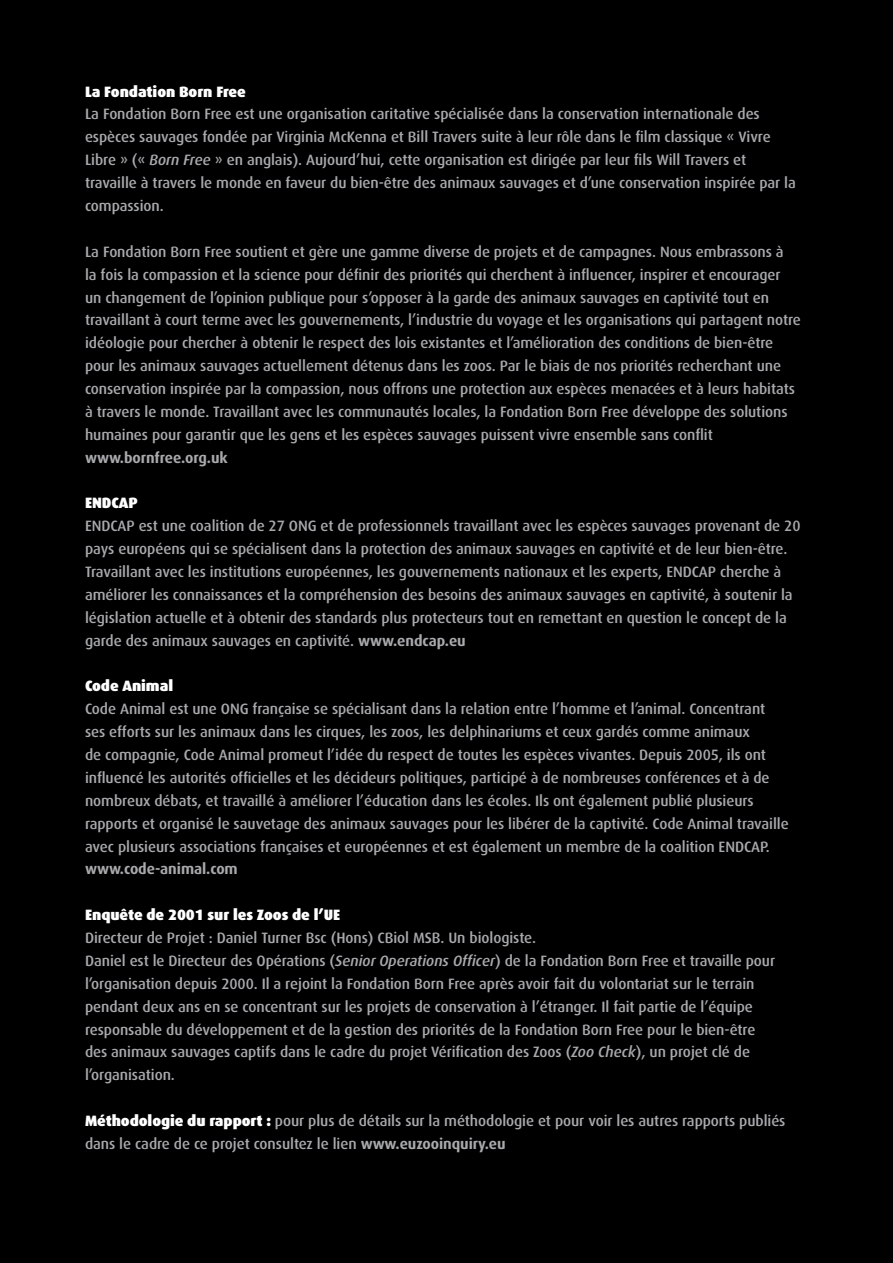
<style>
.page{position:relative;width:893px;height:1263px;background:#fff}
.page>*{position:absolute;margin:0;border:0;box-sizing:border-box;transform-origin:0 0}
.t1{font:500 15px/23px "Dax";letter-spacing:-.005em;color:#a7a9ac}
.t2{font:900 15px "Dax";letter-spacing:-.005em;color:#fff}
.t3{font:700 15px "Dax";letter-spacing:-.005em;color:#a7a9ac}
.s1{font-family:"Dax OT";font-style:italic}
.s2{font-weight:700}
.s3{font-weight:900;color:#fff}
</style>
<div class="page">
<div style="left:1px;top:0;width:892px;height:1263px;background:#000"></div>
<p class="t2" style="left:85px;top:83px;width:162px">La Fondation Born Free</p>
<p class="t1" style="left:85px;top:103px;width:712px">La Fondation Born Free est une organisation caritative spécialisée dans la conservation internationale des espèces sauvages fondée par Virginia McKenna et Bill Travers suite à leur rôle dans le film classique « Vivre Libre » (« <span class="s1">Born Free</span> » en anglais). Aujourd’hui, cette organisation est dirigée par leur fils Will Travers et travaille à travers le monde en faveur du bien-être des animaux sauvages et d’une conservation inspirée par la compassion.</p>
<p class="t1" style="left:85px;top:240px;width:717px">La Fondation Born Free soutient et gère une gamme diverse de projets et de campagnes. Nous embrassons à<br>la fois la compassion et la science pour définir des priorités qui cherchent à influencer, inspirer et encourager<br>un changement de l’opinion publique pour s’opposer à la garde des animaux sauvages en captivité tout en travaillant à court terme avec les gouvernements, l’industrie du voyage et les organisations qui partagent notre idéologie pour chercher à obtenir le respect des lois existantes et l’amélioration des conditions de bien-être pour les animaux sauvages actuellement détenus dans les zoos. Par le biais de nos priorités recherchant une conservation inspirée par la compassion, nous offrons une protection aux espèces menacées et à leurs habitats à travers le monde. Travaillant avec les communautés locales, la Fondation Born Free développe des solutions humaines pour garantir que les gens et les espèces sauvages puissent vivre ensemble sans conflit</p>
<p class="t3" style="left:85px;top:449px;width:144px">www.bornfree.org.uk</p>
<p class="t2" style="left:85px;top:494px;width:54px">ENDCAP</p>
<p class="t1" style="left:85px;top:515px;width:717px">ENDCAP est une coalition de 27 ONG et de professionnels travaillant avec les espèces sauvages provenant de 20 pays européens qui se spécialisent dans la protection des animaux sauvages en captivité et de leur bien-être.<br>Travaillant avec les institutions européennes, les gouvernements nationaux et les experts, ENDCAP cherche à améliorer les connaissances et la compréhension des besoins des animaux sauvages en captivité, à soutenir la législation actuelle et à obtenir des standards plus protecteurs tout en remettant en question le concept de la garde des animaux sauvages en captivité. <span class="s2">www.endcap.eu</span></p>
<p class="t2" style="left:85px;top:677px;width:90px">Code Animal</p>
<p class="t1" style="left:85px;top:698px;width:705px">Code Animal est une ONG française se spécialisant dans la relation entre l’homme et l’animal. Concentrant ses efforts sur les animaux dans les cirques, les zoos, les delphinariums et ceux gardés comme animaux<br>de compagnie, Code Animal promeut l’idée du respect de toutes les espèces vivantes. Depuis 2005, ils ont influencé les autorités officielles et les décideurs politiques, participé à de nombreuses conférences et à de nombreux débats, et travaillé à améliorer l’éducation dans les écoles. Ils ont également publié plusieurs rapports et organisé le sauvetage des animaux sauvages pour les libérer de la captivité. Code Animal travaille avec plusieurs associations françaises et européennes et est également un membre de la coalition ENDCAP.</p>
<p class="t3" style="left:85px;top:861px;width:154px">www.code-animal.com</p>
<p class="t2" style="left:85px;top:906px;width:257px">Enquête de 2001 sur les Zoos de l’UE</p>
<p class="t1" style="left:85px;top:926px;width:691px">Directeur de Projet : Daniel Turner Bsc (Hons) CBiol MSB. Un biologiste.<br>Daniel est le Directeur des Opérations (<span class="s1">Senior Operations Officer</span>) de la Fondation Born Free et travaille pour l’organisation depuis 2000. Il a rejoint la Fondation Born Free après avoir fait du volontariat sur le terrain pendant deux ans en se concentrant sur les projets de conservation à l’étranger. Il fait partie de l’équipe responsable du développement et de la gestion des priorités de la Fondation Born Free pour le bien-être des animaux sauvages captifs dans le cadre du projet Vérification des Zoos (<span class="s1">Zoo Check</span>), un projet clé de l’organisation.</p>
<p class="t1" style="left:85px;top:1109px;width:702px"><span class="s3">Méthodologie du rapport :</span> pour plus de détails sur la méthodologie et pour voir les autres rapports publiés dans le cadre de ce projet consultez le lien <span class="s2">www.euzooinquiry.eu</span></p>
</div>
